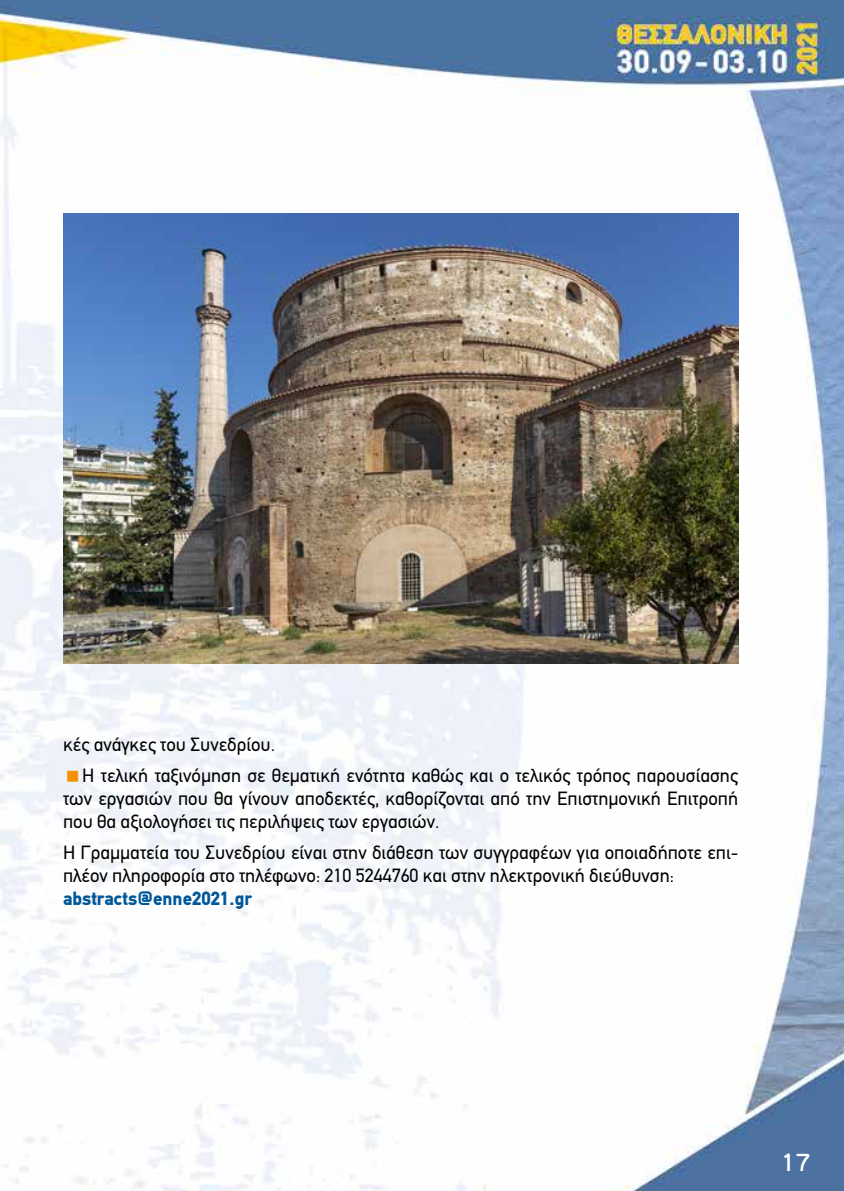
<style>
.page{position:relative;width:844px;height:1191px;background:#fff}
.page>*{position:absolute;margin:0;border:0;box-sizing:border-box;transform-origin:0 0}
.t1{font:24.5px "PF Traffic";color:#fff}
.t2{font:19.25px/23.1px "PF Din Text";color:#000}
.t3{font:900 19.25px "PF Din Text";color:#00579a}
</style>
<div class="page">
<img style="left:0;top:0;width:843px;height:1191px">
<img style="left:63px;top:214px;width:675px;height:449px">
<svg style="left:67px;top:770px;width:11px;height:11px"></svg>
<p class="t2" style="left:82px;top:729px;width:657px;line-height:30.6px;text-indent:-19px">κές ανάγκες του Συνεδρίου.<br>Η τελική ταξινόμηση σε θεματική ενότητα καθώς και ο τελικός τρόπος παρουσίασης</p>
<p class="t2" style="left:63px;top:787px;width:676px">των εργασιών που θα γίνουν αποδεκτές, καθορίζονται από την Επιστημονική Επιτροπή που θα αξιολογήσει τις περιλήψεις των εργασιών.</p>
<p class="t2" style="left:63px;top:840px;width:676px">H Γραμματεία του Συνεδρίου είναι στην διάθεση των συγγραφέων για οποιαδήποτε επι&shy;πλέον πληροφορία στο τηλέφωνο: 210 5244760 και στην ηλεκτρονική διεύθυνση:</p>
<p class="t3" style="left:63px;top:886px;width:190px">abstracts@enne2021.gr</p>
<p class="t1" style="left:780px;top:1147px;width:32px">17</p>
</div>
